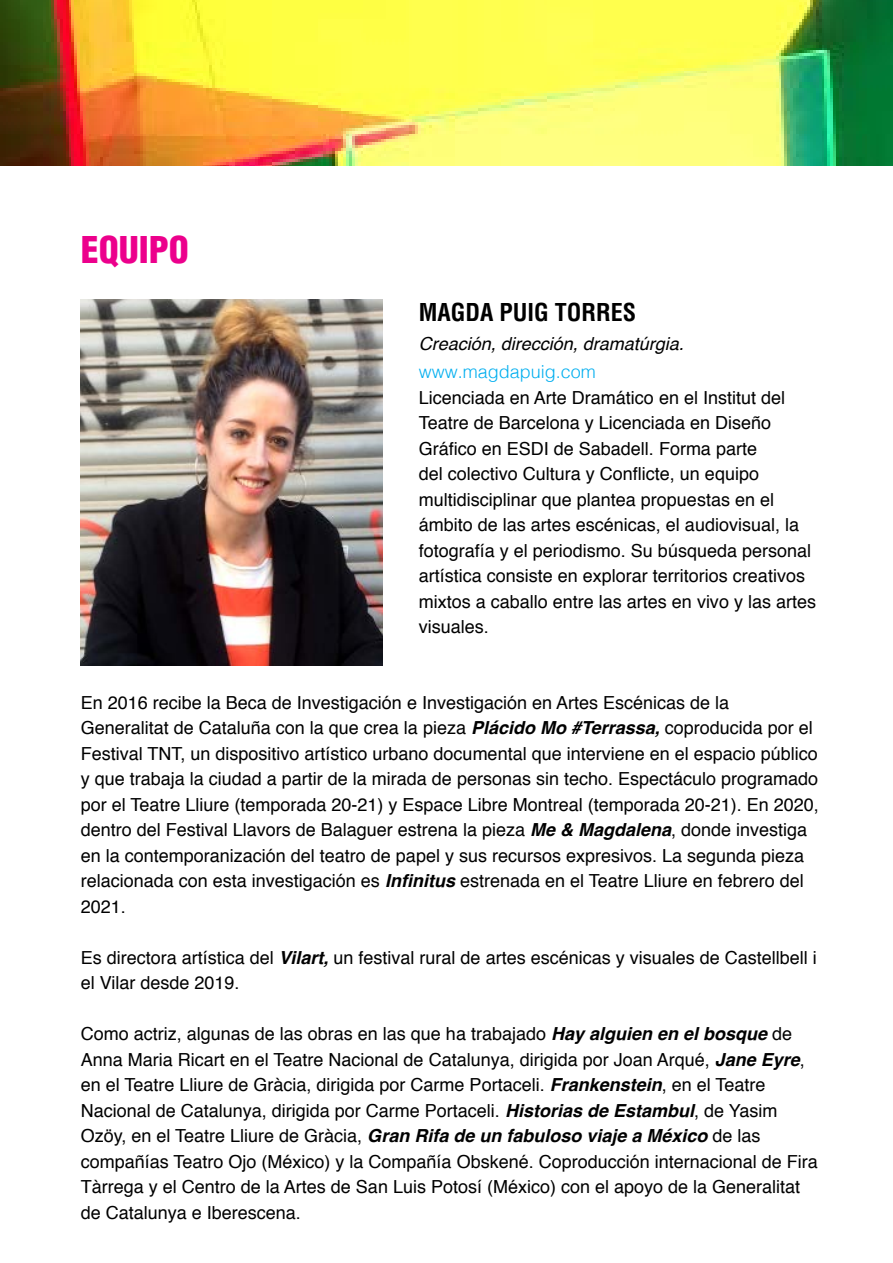
<style>
.page{position:relative;width:893px;height:1263px;background:#fff}
.page>*{position:absolute;margin:0;border:0;box-sizing:border-box;transform-origin:0 0}
.t1{font:900 condensed 36px "Helvetica";color:#ec008c}
.t2{font:700 condensed 24px "Helvetica";color:#000}
.t3{font:18px/25.5px "Helvetica";color:#000}
.t4{font:italic 18px "Helvetica";color:#000}
.t5{font:300 18px "Helvetica";color:#00aeef}
.s1{font-weight:700;font-style:italic}
</style>
<div class="page">
<img style="left:0;top:0;width:893px;height:166px">
<img style="left:81px;top:300px;width:302px;height:365px">
<h1 class="t1" style="left:81px;top:227px;width:110px">EQUIPO</h1>
<h2 class="t2" style="left:419px;top:297px;width:219px">MAGDA PUIG TORRES</h2>
<p class="t4" style="left:419px;top:329px;width:267px">Creación, dirección, dramatúrgia.</p>
<p class="t5" style="left:419px;top:356px;width:179px">www.magdapuig.com</p>
<p class="t3" style="left:419px;top:385px;width:399px">Licenciada en Arte Dramático en el Institut del Teatre de Barcelona y Licenciada en Diseño Gráfico en ESDI de Sabadell. Forma parte<br>del colectivo Cultura y Conflicte, un equipo multidisciplinar que plantea propuestas en el ámbito de las artes escénicas, el audiovisual, la fotografía y el periodismo. Su búsqueda personal artística consiste en explorar territorios creativos mixtos a caballo entre las artes en vivo y las artes visuales.</p>
<p class="t3" style="left:81px;top:690px;width:740px">En 2016 recibe la Beca de Investigación e Investigación en Artes Escénicas de la Generalitat de Cataluña con la que crea la pieza <span class="s1">Plácido Mo #Terrassa,</span> coproducida por el Festival TNT, un dispositivo artístico urbano documental que interviene en el espacio público y que trabaja la ciudad a partir de la mirada de personas sin techo. Espectáculo programado por el Teatre Lliure (temporada 20-21) y Espace Libre Montreal (temporada 20-21). En 2020, dentro del Festival Llavors de Balaguer estrena la pieza <span class="s1">Me &amp; Magdalena</span>, donde investiga en la contemporanización del teatro de papel y sus recursos expresivos. La segunda pieza relacionada con esta investigación es <span class="s1">Infinitus</span> estrenada en el Teatre Lliure en febrero del 2021.</p>
<p class="t3" style="left:81px;top:945px;width:737px">Es directora artística del <span class="s1">Vilart,</span> un festival rural de artes escénicas y visuales de Castellbell i el Vilar desde 2019.</p>
<p class="t3" style="left:81px;top:1022px;width:738px">Como actriz, algunas de las obras en las que ha trabajado <span class="s1">Hay alguien en el bosque</span> de Anna Maria Ricart en el Teatre Nacional de Catalunya, dirigida por Joan Arqué, <span class="s1">Jane Eyre</span>, en el Teatre Lliure de Gràcia, dirigida por Carme Portaceli. <span class="s1">Frankenstein</span>, en el Teatre Nacional de Catalunya, dirigida por Carme Portaceli. <span class="s1">Historias de Estambul</span>, de Yasim Ozöy, en el Teatre Lliure de Gràcia, <span class="s1">Gran Rifa de un fabuloso viaje a México</span> de las compañías Teatro Ojo (México) y la Compañía Obskené. Coproducción internacional de Fira Tàrrega y el Centro de la Artes de San Luis Potosí (México) con el apoyo de la Generalitat de Catalunya e Iberescena.</p>
</div>
